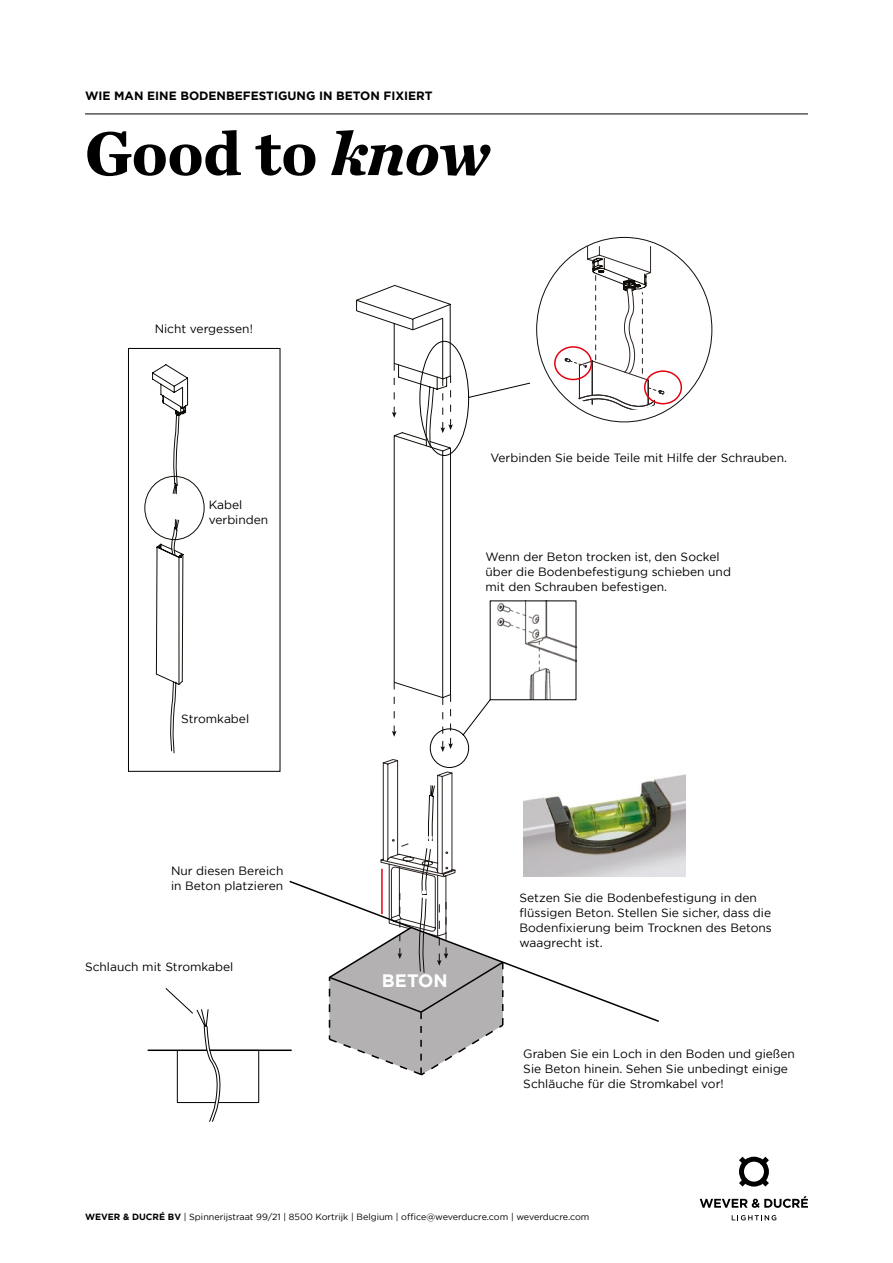
<style>
.page{position:relative;width:893px;height:1263px;background:#fff}
.page>*{position:absolute;margin:0;border:0;box-sizing:border-box;transform-origin:0 0}
.t1{font:700 64.5px "Chronicle Text G2";color:#000}
.t2{font:700 18px "Gotham";color:#fff}
.t3{font:12px/15px "Gotham";color:#000}
.t4{font:700 12px "Gotham";color:#000}
.t5{font:9px "Gotham";color:#000}
.s1{font-style:italic}
.s2{font-weight:700}
</style>
<div class="page">
<svg style="left:700px;top:1196px;width:108px;height:12px"></svg>
<svg style="left:739px;top:1157px;width:30px;height:29px"></svg>
<svg style="left:732px;top:1215px;width:44px;height:5px"></svg>
<hr style="left:85px;top:114px;width:723px;height:1px;background:#000">
<svg style="left:289px;top:880px;width:370px;height:142px"></svg>
<img style="left:523px;top:774px;width:162px;height:103px">
<svg style="left:505px;top:341px;width:71px;height:360px"></svg>
<hr style="left:148px;top:1049px;width:59px;height:2px;background:#000">
<hr style="left:210px;top:1049px;width:82px;height:2px;background:#000">
<svg style="left:165px;top:988px;width:94px;height:134px"></svg>
<svg style="left:327px;top:284px;width:178px;height:792px"></svg>
<svg style="left:553px;top:246px;width:130px;height:164px"></svg>
<svg style="left:152px;top:364px;width:36px;height:389px"></svg>
<div style="left:144px;top:476px;width:61px;height:64px;border:1px solid #100e09;border-radius:50%"></div>
<div style="left:128px;top:348px;width:152px;height:423px;border:1px solid #000"></div>
<p class="t4" style="left:85px;top:88px;width:349px">WIE MAN EINE BODENBEFESTIGUNG IN BETON FIXIERT</p>
<h1 class="t1" style="left:85px;top:101px;width:407px">Good to <span class="s1">know</span></h1>
<p class="t3" style="left:155px;top:320px;width:100px">Nicht vergessen!</p>
<p class="t3" style="left:209px;top:496px;width:61px">Kabel verbinden</p>
<p class="t3" style="left:181px;top:711px;width:70px">Stromkabel</p>
<p class="t3" style="left:171px;top:863px;width:114px">Nur diesen Bereich in Beton platzieren</p>
<p class="t3" style="left:85px;top:958px;width:150px">Schlauch mit Stromkabel</p>
<p class="t3" style="left:490px;top:450px;width:298px">Verbinden Sie beide Teile mit Hilfe der Schrauben.</p>
<p class="t3" style="left:485px;top:549px;width:247px">Wenn der Beton trocken ist, den Sockel über die Bodenbefestigung schieben und mit den Schrauben befestigen.</p>
<p class="t2" style="left:382px;top:969px;width:67px">BETON</p>
<p class="t3" style="left:519px;top:890px;width:254px">Setzen Sie die Bodenbefestigung in den flüssigen Beton. Stellen Sie sicher, dass die Bodenfixierung beim Trocknen des Betons waagrecht ist.</p>
<p class="t3" style="left:523px;top:1046px;width:273px">Graben Sie ein Loch in den Boden und gießen<br>Sie Beton hinein. Sehen Sie unbedingt einige<br>Schläuche für die Stromkabel vor!</p>
<p class="t5" style="left:85px;top:1211px;width:506px"><span class="s2">WEVER &amp; DUCRÉ BV</span> | Spinnerijstraat 99/21 | 8500 Kortrijk | Belgium | office@weverducre.com | weverducre.com</p>
</div>
